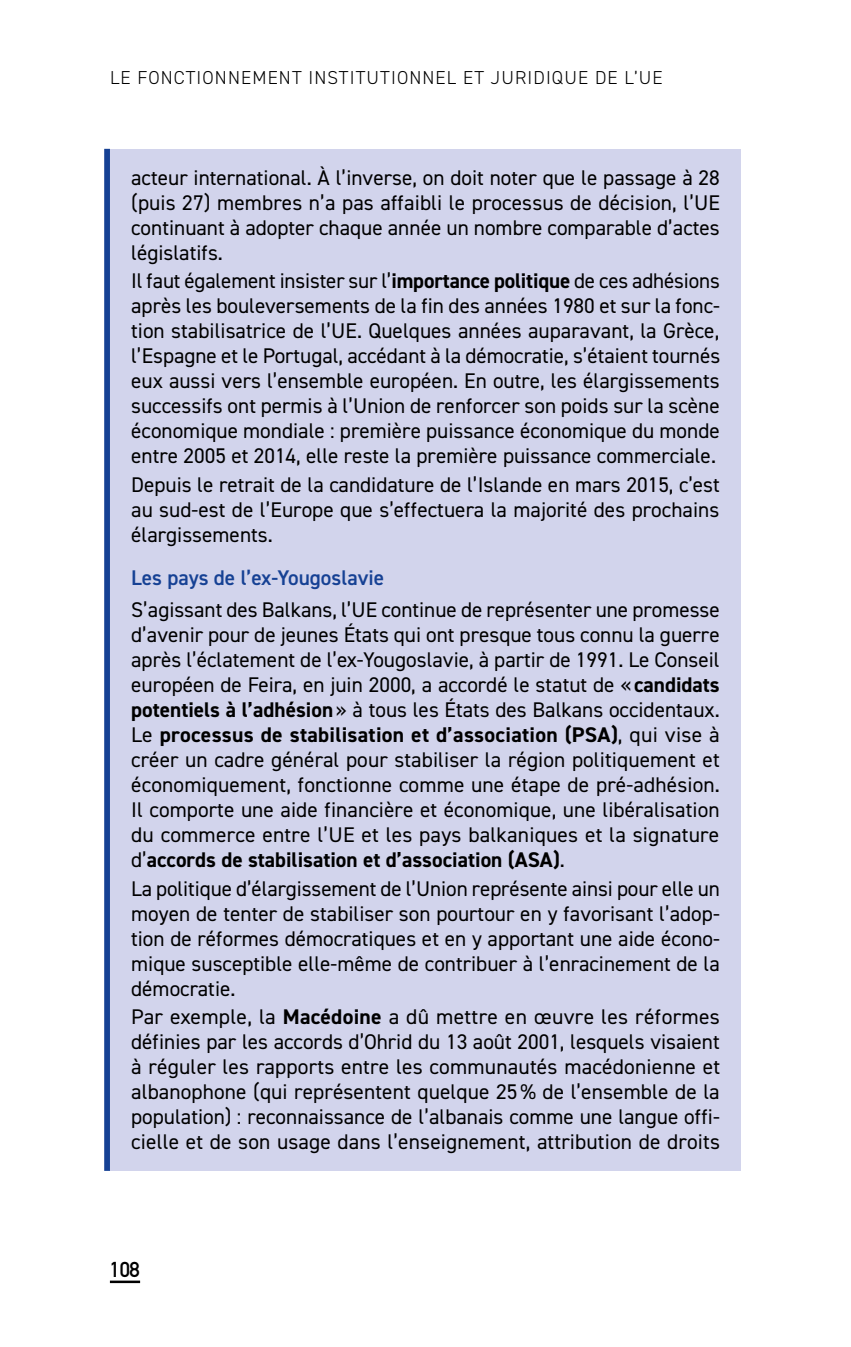
<style>
.page{position:relative;width:851px;height:1347px;background:#fff}
.page>*{position:absolute;margin:0;border:0;box-sizing:border-box;transform-origin:0 0}
.Encadré_texte{font:21.25px/25px "DIN2014";color:#000;text-align:justify}
.Encadré_titre_1{font:600 21.25px "DIN2014";color:#164194}
.t1{font:21.25px "DIN Mittelschrift Std";color:#000}
.t2{font:300 18.75px "DIN2014";letter-spacing:.06em;color:#000}
.s1{font-weight:700}
</style>
<div class="page">
<hr style="left:110px;top:1280px;width:30px;height:3px;background:#000">
<div style="left:110px;top:149px;width:631px;height:1021px;background:#d2d4ec"></div>
<div style="left:104px;top:149px;width:6px;height:1021px;background:#164194"></div>
<p class="t2" style="left:110px;top:66px;width:551px">LE FONCTIONNEMENT INSTITUTIONNEL ET JU RIDIQU E DE L’UE</p>
<p class="Encadré_texte" style="left:131px;top:165px;width:590px">acteur international. À l’inverse, on doit noter que le passage à 28 (puis 27) membres n’a pas affaibli le processus de décision, l’UE continuant à adopter chaque année un nombre comparable d’actes législatifs.</p>
<p class="Encadré_texte" style="left:131px;top:268px;width:590px">Il faut également insister sur l’<span class="s1">importance politique</span> de ces adhésions après les bouleversements de la fin des années 1980 et sur la fonc&shy;tion stabilisatrice de l’UE. Quelques années auparavant, la Grèce, l’Espagne et le Portugal, accédant à la démocratie, s’étaient tournés eux aussi vers l’ensemble européen. En outre, les élargissements successifs ont permis à l’Union de renforcer son poids sur la scène économique mondiale : première puissance économique du monde entre 2005 et 2014, elle reste la première puissance commerciale.</p>
<p class="Encadré_texte" style="left:131px;top:472px;width:590px">Depuis le retrait de la candidature de l’Islande en mars 2015, c’est au sud-est de l’Europe que s’effectuera la majorité des prochains élargissements.</p>
<p class="Encadré_titre_1" style="left:131px;top:563px;width:254px">Les pays de l’ex-Yougoslavie</p>
<p class="Encadré_texte" style="left:131px;top:596px;width:590px">S’agissant des Balkans, l’UE continue de représenter une promesse d’avenir pour de jeunes États qui ont presque tous connu la guerre après l’éclatement de l’ex-Yougoslavie, à partir de 1991. Le Conseil européen de Feira, en juin 2000, a accordé le statut de «<span class="s1">candidats potentiels à l’adhésion</span>» à tous les États des Balkans occidentaux.<br>Le <span class="s1">processus de stabilisation et d’association (PSA)</span>, qui vise à créer un cadre général pour stabiliser la région politiquement et économiquement, fonctionne comme une étape de pré-adhésion.<br>Il comporte une aide financière et économique, une libéralisation du commerce entre l’UE et les pays balkaniques et la signature d’<span class="s1">accords de stabilisation et d’association (ASA)</span>.</p>
<p class="Encadré_texte" style="left:131px;top:875px;width:590px">La politique d’élargissement de l’Union représente ainsi pour elle un moyen de tenter de stabiliser son pourtour en y favorisant l’adop&shy;tion de réformes démocratiques et en y apportant une aide écono&shy;mique susceptible elle-même de contribuer à l’enracinement de la démocratie.</p>
<p class="Encadré_texte" style="left:131px;top:1004px;width:590px">Par exemple, la <span class="s1">Macédoine</span> a dû mettre en œuvre les réformes définies par les accords d’Ohrid du 13 août 2001, lesquels visaient à réguler les rapports entre les communautés macédonienne et albanophone (qui représentent quelque 25% de l’ensemble de la population) : reconnaissance de l’albanais comme une langue offi&shy;cielle et de son usage dans l’enseignement, attribution de droits</p>
<p class="t1" style="left:110px;top:1257px;width:31px">108</p>
</div>
